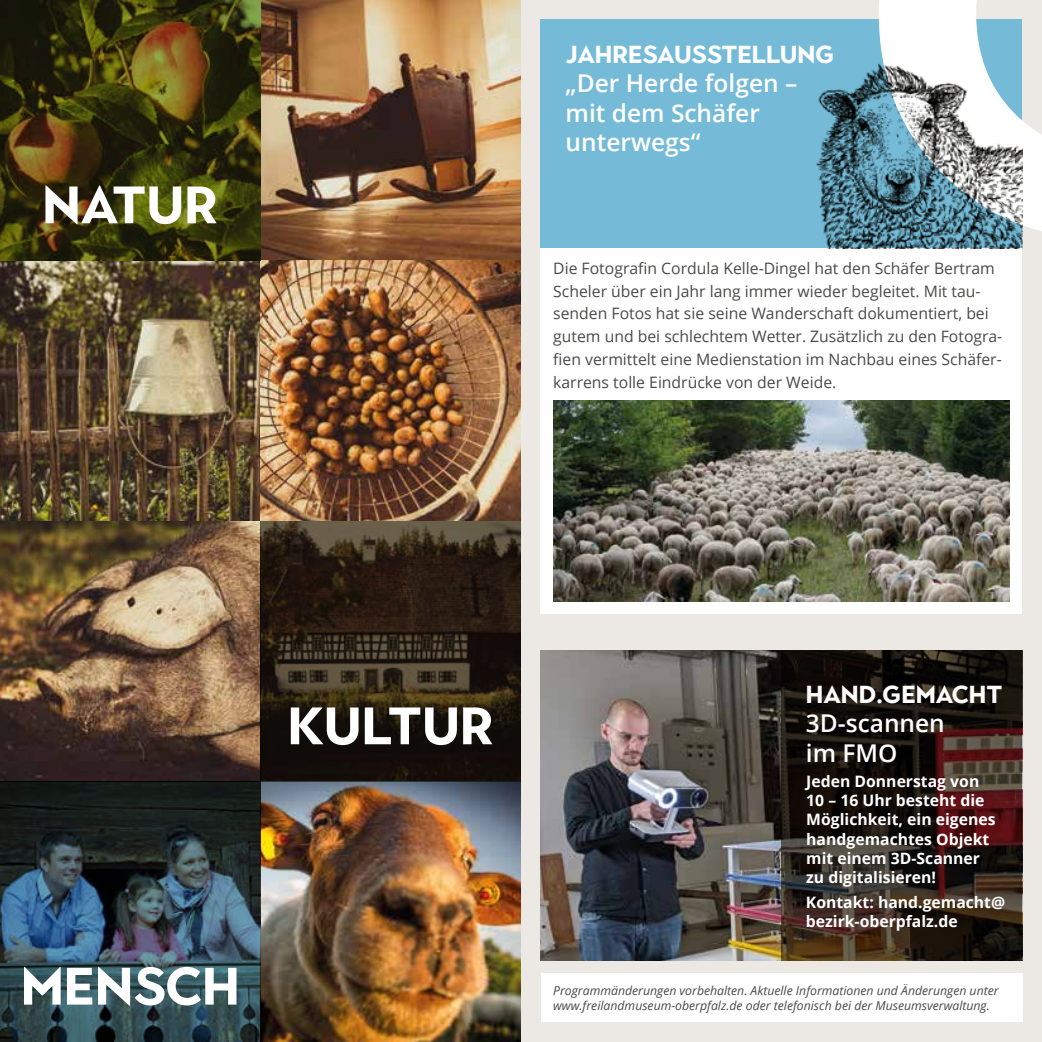
<style>
.page{position:relative;width:1042px;height:1042px;background:#ece9e5}
.page>*{position:absolute;margin:0;border:0;box-sizing:border-box;transform-origin:0 0}
.t1{font:700 52.5px "Town 10 Display";color:#fff}
.t2{font:600 24.5px/29.4px "Open Sans";color:#fff}
.t3{font:700 24.5px "Town 10 Display";color:#fff}
.t4{font:15.75px/22.8px "Open Sans";color:#4a4a49}
.t5{font:700 15.75px/19.2px "Open Sans";color:#fff}
.t6{font:italic 12.25px "Open Sans";color:#4a4a49}
</style>
<div class="page">
<div style="left:541px;top:248px;width:481px;height:365px;background:#fff"></div>
<div style="left:541px;top:973px;width:481px;height:49px;background:#fff"></div>
<div style="left:541px;top:20px;width:481px;height:228px;background:#75bbd7"></div>
<img style="left:553px;top:400px;width:456px;height:201px">
<img style="left:541px;top:651px;width:240px;height:310px">
<svg style="left:781px;top:651px;width:241px;height:310px;background:#281b15"></svg>
<img style="left:0;top:0;width:521px;height:1042px">
<img style="left:0;top:781px;width:260px;height:261px">
<svg style="left:260px;top:521px;width:261px;height:260px;background:#2a2016"></svg>
<svg style="left:0;top:0;width:260px;height:260px;background:#3d370d"></svg>
<svg style="left:879px;top:0;width:163px;height:239px"></svg>
<img style="left:816px;top:20px;width:206px;height:228px">
<h1 class="t1" style="left:42px;top:175px;width:177px">NATUR</h1>
<h2 class="t3" style="left:565px;top:40px;width:270px">JAHRESAUSSTELLUNG</h2>
<h2 class="t2" style="left:565px;top:68px;width:233px">„Der Herde folgen – mit dem Schäfer unterwegs“</h2>
<p class="t4" style="left:553px;top:256px;width:451px">Die Fotografin Cordula Kelle-Dingel hat den Schäfer Bertram Scheler über ein Jahr lang immer wieder begleitet. Mit tau&shy;senden Fotos hat sie seine Wanderschaft dokumentiert, bei gutem und bei schlechtem Wetter. Zusätzlich zu den Fotogra&shy;fien vermittelt eine Medienstation im Nachbau eines Schäfer&shy;karrens tolle Eindrücke von der Weide.</p>
<h1 class="t1" style="left:288px;top:696px;width:208px">KULTUR</h1>
<h1 class="t1" style="left:21px;top:956px;width:220px">MENSCH</h1>
<h2 class="t3" style="left:806px;top:680px;width:198px">HAND.GEMACHT</h2>
<h2 class="t2" style="left:806px;top:708px;width:140px">3D-scannen im FMO</h2>
<p class="t5" style="left:806px;top:771px;width:191px">Jeden Donnerstag von<br>10 – 16 Uhr besteht die<br>Möglichkeit, ein eigenes handgemachtes Objekt mit einem 3D-Scanner zu digitalisieren!</p>
<p class="t5" style="left:806px;top:892px;width:201px">Kontakt: hand.gemacht@ bezirk-oberpfalz.de</p>
<p class="t6" style="left:553px;top:982px;width:447px">Programmänderungen vorbehalten. Aktuelle Informationen und Änderungen unter</p>
<p class="t6" style="left:553px;top:997px;width:438px">www.freilandmuseum-oberpfalz.de oder telefonisch bei der Museumsverwaltung.</p>
</div>
